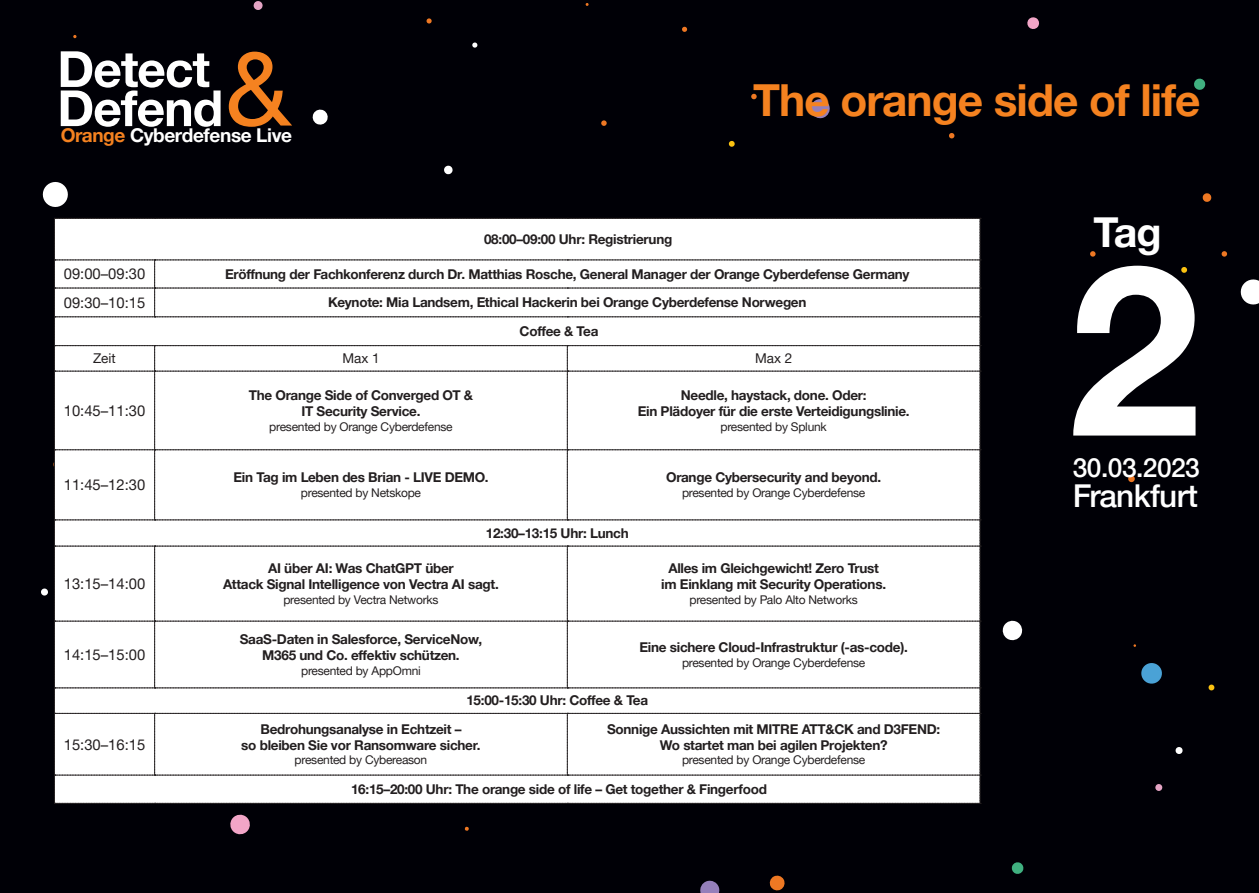
<style>
.page{position:relative;width:1259px;height:893px;background:#000006}
.page>*{position:absolute;margin:0;border:0;box-sizing:border-box;transform-origin:0 0}
.t1{font:700 237.9px "Helvetica Neue";color:#fff}
.t2{font:700 44.1px "Helvetica Neue";letter-spacing:-.02em;color:#f58220}
.t3{font:700 41.25px "Helvetica Neue";color:#fff}
.t4{font:500 31.5px "Helvetica Neue";letter-spacing:-.02em;color:#fff}
.t5{font:500 26.25px "Helvetica Neue";letter-spacing:-.02em;color:#fff}
.t6{font:700 19.05px "Helvetica Neue";letter-spacing:-.02em;color:#fff}
.t7{font:14.85px "Helvetica Neue";color:#231f20}
.Presentation_Title{font:700 13.5px/16.2px "Helvetica Neue";letter-spacing:-.02em;color:#231f20;text-align:center}
.table-headers{font:13.5px "Helvetica Neue";color:#231f20}
.sponsors{font:12px "Helvetica Neue";letter-spacing:-.02em;color:#231f20}
.Presentation_Title-2{font:12px "Helvetica Neue";letter-spacing:-.02em;color:#231f20}
.s1{color:#f58220}
</style>
<div class="page">
<svg style="left:1141px;top:663px;width:21px;height:21px"></svg>
<svg style="left:1221px;top:251px;width:6px;height:6px"></svg>
<svg style="left:949px;top:133px;width:6px;height:6px"></svg>
<svg style="left:1208px;top:684px;width:6px;height:7px"></svg>
<svg style="left:1240px;top:279px;width:19px;height:26px"></svg>
<svg style="left:1194px;top:78px;width:12px;height:12px"></svg>
<svg style="left:1090px;top:251px;width:5px;height:6px"></svg>
<svg style="left:1181px;top:267px;width:6px;height:6px"></svg>
<svg style="left:1011px;top:862px;width:13px;height:12px"></svg>
<svg style="left:1202px;top:193px;width:10px;height:9px"></svg>
<svg style="left:1027px;top:17px;width:12px;height:12px"></svg>
<svg style="left:1175px;top:747px;width:8px;height:7px"></svg>
<svg style="left:700px;top:880px;width:20px;height:13px"></svg>
<svg style="left:444px;top:165px;width:9px;height:10px"></svg>
<svg style="left:601px;top:120px;width:6px;height:6px"></svg>
<svg style="left:769px;top:875px;width:16px;height:16px"></svg>
<svg style="left:42px;top:182px;width:26px;height:25px"></svg>
<svg style="left:810px;top:99px;width:20px;height:20px"></svg>
<svg style="left:728px;top:141px;width:7px;height:6px"></svg>
<svg style="left:751px;top:94px;width:5px;height:5px"></svg>
<svg style="left:230px;top:814px;width:20px;height:21px"></svg>
<svg style="left:472px;top:42px;width:6px;height:6px"></svg>
<svg style="left:464px;top:826px;width:5px;height:5px"></svg>
<svg style="left:312px;top:109px;width:16px;height:16px"></svg>
<svg style="left:73px;top:35px;width:4px;height:3px"></svg>
<div style="left:253px;top:1px;width:10px;height:9px;background:#e4a4c4;border-radius:50%"></div>
<svg style="left:426px;top:18px;width:6px;height:6px"></svg>
<svg style="left:682px;top:27px;width:5px;height:5px"></svg>
<svg style="left:1002px;top:620px;width:21px;height:21px"></svg>
<div style="left:1128px;top:475px;width:7px;height:7px;background:#ee7823;border-radius:50%"></div>
<div style="left:1155px;top:784px;width:7px;height:7px;background:#e4a4c4;border-radius:50%"></div>
<svg style="left:1102px;top:307px;width:4px;height:4px"></svg>
<div style="left:41px;top:218px;width:940px;height:586px;background:#fff"></div>
<svg style="left:61px;top:51px;width:159px;height:76px"></svg>
<svg style="left:229px;top:52px;width:63px;height:75px"></svg>
<p class="t6" style="left:61px;top:123px;width:233px"><span class="s1">Orange</span> Cyberdefense Live</p>
<p class="t2" style="left:753px;top:73px;width:449px">The orange side of life</p>
<p class="Presentation_Title" style="left:484px;top:231px;width:190px">08:00–09:00 Uhr: Registrierung</p>
<p class="t7" style="left:64px;top:265px;width:83px">09:00–09:30</p>
<p class="Presentation_Title" style="left:225px;top:266px;width:686px">Eröffnung der Fachkonferenz durch Dr. Matthias Rosche, General Manager der Orange Cyberdefense Germany</p>
<p class="t7" style="left:64px;top:293px;width:83px">09:30–10:15</p>
<p class="Presentation_Title" style="left:328px;top:294px;width:480px">Keynote: Mia Landsem, Ethical Hackerin bei Orange Cyberdefense Norwegen</p>
<p class="Presentation_Title" style="left:519px;top:323px;width:80px">Coffee &amp; Tea</p>
<p class="table-headers" style="left:93px;top:350px;width:24px">Zeit</p>
<p class="table-headers" style="left:342px;top:350px;width:39px">Max 1</p>
<p class="table-headers" style="left:755px;top:350px;width:39px">Max 2</p>
<p class="t7" style="left:64px;top:401px;width:83px">10:45–11:30</p>
<p class="Presentation_Title" style="left:249px;top:387px;width:226px">The Orange Side of Converged OT &amp;<br>IT Security Service.</p>
<p class="sponsors" style="left:269px;top:419px;width:185px">presented by Orange Cyberdefense</p>
<p class="Presentation_Title" style="left:637px;top:387px;width:273px">Needle, haystack, done. Oder:<br>Ein Plädoyer für die erste Verteidigungslinie.</p>
<p class="sponsors" style="left:720px;top:419px;width:108px">presented by Splunk</p>
<p class="t7" style="left:64px;top:476px;width:83px">11:45–12:30</p>
<p class="Presentation_Title" style="left:233px;top:469px;width:256px">Ein Tag im Leben des Brian - LIVE DEMO.</p>
<p class="sponsors" style="left:301px;top:485px;width:122px">presented by Netskope</p>
<p class="t7" style="left:64px;top:574px;width:83px">13:15–14:00</p>
<p class="Presentation_Title" style="left:486px;top:525px;width:144px">12:30–13:15 Uhr: Lunch</p>
<p class="Presentation_Title" style="left:223px;top:560px;width:277px">AI über AI: Was ChatGPT über<br>Attack Signal Intelligence von Vectra AI sagt.</p>
<p class="Presentation_Title-2" style="left:283px;top:592px;width:157px">presented by Vectra Networks</p>
<p class="Presentation_Title" style="left:666px;top:469px;width:216px">Orange Cybersecurity and beyond.</p>
<p class="sponsors" style="left:682px;top:485px;width:185px">presented by Orange Cyberdefense</p>
<p class="Presentation_Title" style="left:661px;top:560px;width:226px">Alles im Gleichgewicht! Zero Trust im Einklang mit Security Operations.</p>
<p class="sponsors" style="left:689px;top:592px;width:170px">presented by Palo Alto Networks</p>
<p class="t7" style="left:64px;top:645px;width:83px">14:15–15:00</p>
<p class="t7" style="left:64px;top:735px;width:83px">15:30–16:15</p>
<p class="Presentation_Title" style="left:240px;top:631px;width:244px">SaaS-Daten in Salesforce, ServiceNow,<br>M365 und Co. effektiv schützen.</p>
<p class="sponsors" style="left:301px;top:663px;width:121px">presented by AppOmni</p>
<p class="Presentation_Title" style="left:639px;top:639px;width:270px">Eine sichere Cloud-Infrastruktur (-as-code).</p>
<p class="sponsors" style="left:682px;top:655px;width:185px">presented by Orange Cyberdefense</p>
<p class="Presentation_Title" style="left:466px;top:692px;width:183px">15:00-15:30 Uhr: Coffee &amp; Tea</p>
<p class="Presentation_Title" style="left:607px;top:721px;width:335px">Sonnige Aussichten mit MITRE ATT&amp;CK and D3FEND:<br>Wo startet man bei agilen Projekten?</p>
<p class="sponsors" style="left:682px;top:753px;width:185px">presented by Orange Cyberdefense</p>
<p class="Presentation_Title" style="left:351px;top:781px;width:417px">16:15–20:00 Uhr: The orange side of life – Get together &amp; Fingerfood</p>
<p class="Presentation_Title" style="left:241px;top:721px;width:241px">Bedrohungsanalyse in Echtzeit –<br>so bleiben Sie vor Ransomware sicher.</p>
<p class="sponsors" style="left:295px;top:753px;width:134px">presented by Cybereason</p>
<p class="t3" style="left:1093px;top:207px;width:70px">Tag</p>
<p class="t1" style="left:1068px;top:204px;width:134px">2</p>
<p class="t5" style="left:1073px;top:452px;width:128px">30.03.2023</p>
<p class="t4" style="left:1073px;top:477px;width:127px">Frankfurt</p>
</div>
